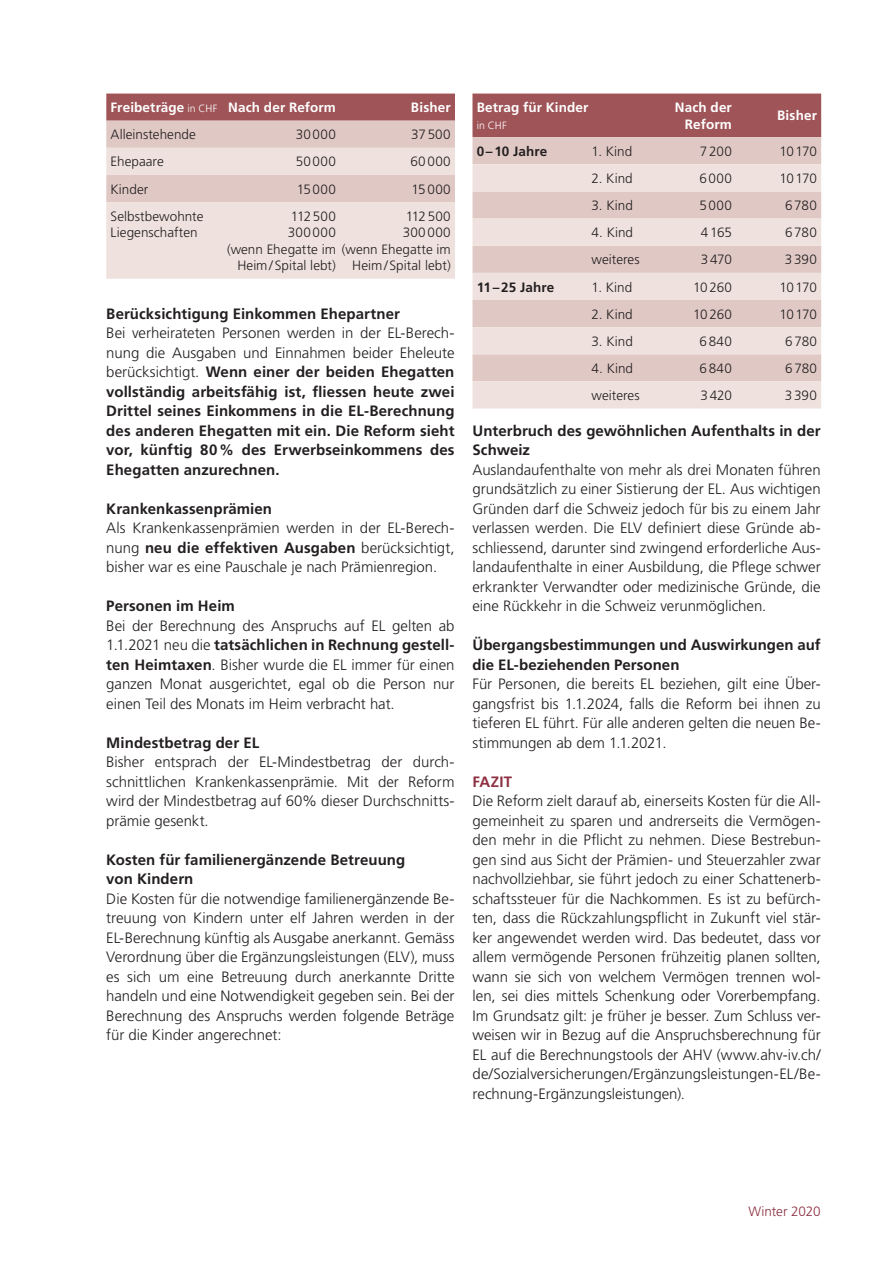
<style>
.page{position:relative;width:893px;height:1263px;background:#fff}
.page>*{position:absolute;margin:0;border:0;box-sizing:border-box;transform-origin:0 0}
.t1{font:300 15px/19.5px "Frutiger LT Std";color:#231f20;text-align:justify}
.t2{font:700 15px/19.5px "Frutiger LT Std";letter-spacing:.005em;color:#231f20}
.t3{font:700 15px "Frutiger LT Std";letter-spacing:.015em;color:#8d2f40}
.t4{font:300 13.5px/16.5px "Frutiger LT Std";letter-spacing:.005em;color:#231f20}
.t5{font:700 13.5px/16.5px "Frutiger LT Std";letter-spacing:.01em;color:#fff;text-align:right}
.t6{font:700 13.5px "Frutiger LT Std";letter-spacing:.01em;color:#231f20}
.t7{font:300 13.5px/16.5px "Frutiger LT Std";letter-spacing:.03em;color:#231f20}
.t8{font:300 13.5px "Frutiger LT Std";letter-spacing:-.005em;color:#8d2f40}
.t9{font:300 10.5px "Frutiger LT Std";color:#fff}
.s1{font-weight:300;font-size:10.5px}
.s2{font-weight:300}
.s3{font-weight:700}
</style>
<div class="page">
<div style="left:472px;top:94px;width:349px;height:43px;background:#9f5458"></div>
<div style="left:472px;top:137px;width:349px;height:27px;background:#e0c9c5"></div>
<svg style="left:472px;top:164px;width:349px;height:245px;background:#e8d7d3"></svg>
<svg style="left:106px;top:94px;width:349px;height:54px;background:#c09090"></svg>
<svg style="left:106px;top:148px;width:349px;height:131px;background:#ebdcd8"></svg>
<p class="t5" style="left:111px;top:99px;width:227px">Freibeträge <span class="s1">in CHF</span> Nach der Reform</p>
<p class="t5" style="left:411px;top:99px;width:41px">Bisher</p>
<p class="t4" style="left:111px;top:127px;width:87px">Alleinstehende</p>
<p class="t4" style="left:296px;top:127px;width:42px">30000</p>
<p class="t4" style="left:411px;top:127px;width:41px">37500</p>
<p class="t4" style="left:111px;top:154px;width:55px">Ehepaare</p>
<p class="t4" style="left:296px;top:154px;width:42px">50000</p>
<p class="t4" style="left:411px;top:154px;width:42px">60000</p>
<p class="t4" style="left:111px;top:181px;width:39px">Kinder</p>
<p class="t4" style="left:297px;top:181px;width:41px">15000</p>
<p class="t4" style="left:411px;top:181px;width:41px">15000</p>
<p class="t4" style="left:111px;top:208px;width:94px">Selbstbewohnte<br>Liegenschaften</p>
<p class="t4" style="left:291px;top:208px;width:47px">112500</p>
<p class="t7" style="left:403px;top:208px;width:50px">112500<br>300000</p>
<p class="t4" style="left:352px;top:257px;width:100px">Heim/Spital lebt)</p>
<p class="t4" style="left:288px;top:224px;width:50px">300000</p>
<p class="t4" style="left:227px;top:241px;width:225px">(wenn Ehegatte im (wenn Ehegatte im</p>
<p class="t4" style="left:237px;top:257px;width:100px">Heim/ Spital lebt)</p>
<p class="t2" style="left:106px;top:304px;width:295px">Berücksichtigung Einkommen Ehepartner</p>
<p class="t2" style="left:106px;top:323px;width:350px;text-align:justify"><span class="s2">Bei verheirateten Personen werden in der EL-Berech&shy;nung die Ausgaben und Einnahmen beider Eheleute berücksichtigt.</span> Wenn einer der beiden Ehegatten vollständig arbeitsfähig ist, fliessen heute zwei Drittel seines Einkommens in die EL-Berechnung des anderen Ehegatten mit ein. Die Reform sieht vor, künftig 80% des Erwerbseinkommens des Ehegatten anzurechnen.</p>
<p class="t2" style="left:106px;top:499px;width:167px">Krankenkassenprämien</p>
<p class="t1" style="left:106px;top:518px;width:350px">Als Krankenkassenprämien werden in der EL-Berech&shy;nung <span class="s3">neu die effektiven Ausgaben</span> berücksichtigt, bisher war es eine Pauschale je nach Prämienregion.</p>
<p class="t2" style="left:106px;top:596px;width:130px">Personen im Heim</p>
<p class="t1" style="left:106px;top:616px;width:350px">Bei der Berechnung des Anspruchs auf EL gelten ab 1.1.2021 neu die <span class="s3">tatsächlichen in Rechnung gestell&shy;ten Heimtaxen</span>. Bisher wurde die EL immer für einen ganzen Monat ausgerichtet, egal ob die Person nur einen Teil des Monats im Heim verbracht hat.</p>
<p class="t2" style="left:106px;top:733px;width:154px">Mindestbetrag der EL</p>
<p class="t1" style="left:106px;top:752px;width:350px">Bisher entsprach der EL-Mindestbetrag der durch&shy;schnittlichen Krankenkassenprämie. Mit der Reform wird der Mindestbetrag auf 60% dieser Durchschnitts&shy;prämie gesenkt.</p>
<p class="t2" style="left:106px;top:850px;width:301px">Kosten für familienergänzende Betreuung von Kindern</p>
<p class="t1" style="left:106px;top:889px;width:350px">Die Kosten für die notwendige familienergänzende Be&shy;treuung von Kindern unter elf Jahren werden in der EL-Berechnung künftig als Ausgabe anerkannt. Gemäss Verordnung über die Ergänzungsleistungen (ELV), muss es sich um eine Betreuung durch anerkannte Dritte handeln und eine Notwendigkeit gegeben sein. Bei der Berechnung des Anspruchs werden folgende Beträge für die Kinder angerechnet:</p>
<p class="t5" style="left:477px;top:99px;width:113px">Betrag für Kinder</p>
<p class="t9" style="left:477px;top:119px;width:31px">in CHF</p>
<p class="t5" style="left:675px;top:99px;width:59px">Nach der<br>Reform</p>
<p class="t5" style="left:777px;top:108px;width:41px">Bisher</p>
<p class="t6" style="left:477px;top:143px;width:72px">0–10 Jahre</p>
<p class="t4" style="left:592px;top:143px;width:42px">1. Kind</p>
<p class="t4" style="left:700px;top:143px;width:33px">7200</p>
<p class="t4" style="left:779px;top:143px;width:39px">10 170</p>
<p class="t4" style="left:592px;top:170px;width:43px">2. Kind</p>
<p class="t4" style="left:699px;top:170px;width:34px">6000</p>
<p class="t4" style="left:779px;top:170px;width:39px">10 170</p>
<p class="t4" style="left:592px;top:197px;width:43px">3. Kind</p>
<p class="t4" style="left:699px;top:197px;width:34px">5000</p>
<p class="t4" style="left:785px;top:197px;width:33px">6780</p>
<p class="t4" style="left:592px;top:224px;width:43px">4. Kind</p>
<p class="t4" style="left:701px;top:224px;width:32px">4165</p>
<p class="t4" style="left:785px;top:224px;width:33px">6780</p>
<p class="t4" style="left:592px;top:252px;width:50px">weiteres</p>
<p class="t4" style="left:701px;top:252px;width:33px">3470</p>
<p class="t4" style="left:785px;top:252px;width:34px">3390</p>
<p class="t6" style="left:477px;top:279px;width:79px">11–25 Jahre</p>
<p class="t4" style="left:592px;top:279px;width:42px">1. Kind</p>
<p class="t4" style="left:693px;top:279px;width:40px">10260</p>
<p class="t4" style="left:779px;top:279px;width:39px">10 170</p>
<p class="t4" style="left:592px;top:306px;width:43px">2. Kind</p>
<p class="t4" style="left:693px;top:306px;width:40px">10260</p>
<p class="t4" style="left:779px;top:306px;width:39px">10 170</p>
<p class="t4" style="left:592px;top:333px;width:43px">3. Kind</p>
<p class="t4" style="left:699px;top:333px;width:34px">6840</p>
<p class="t4" style="left:785px;top:333px;width:33px">6780</p>
<p class="t4" style="left:592px;top:360px;width:43px">4. Kind</p>
<p class="t4" style="left:699px;top:360px;width:34px">6840</p>
<p class="t4" style="left:785px;top:360px;width:33px">6780</p>
<p class="t4" style="left:592px;top:387px;width:50px">weiteres</p>
<p class="t4" style="left:701px;top:387px;width:33px">3420</p>
<p class="t4" style="left:785px;top:387px;width:34px">3390</p>
<p class="t2" style="left:472px;top:421px;width:350px">Unterbruch des gewöhnlichen Aufenthalts in der<br>Schweiz</p>
<p class="t1" style="left:472px;top:460px;width:350px">Auslandaufenthalte von mehr als drei Monaten führen grundsätzlich zu einer Sistierung der EL. Aus wichtigen Gründen darf die Schweiz jedoch für bis zu einem Jahr verlassen werden. Die ELV definiert diese Gründe ab&shy;schliessend, darunter sind zwingend erforderliche Aus&shy;landaufenthalte in einer Ausbildung, die Pflege schwer erkrankter Verwandter oder medizinische Gründe, die eine Rückkehr in die Schweiz verunmöglichen.</p>
<p class="t2" style="left:472px;top:635px;width:350px">Übergangsbestimmungen und Auswirkungen auf die EL-beziehenden Personen</p>
<p class="t1" style="left:472px;top:674px;width:350px">Für Personen, die bereits EL beziehen, gilt eine Über&shy;gangsfrist bis 1.1.2024, falls die Reform bei ihnen zu tieferen EL führt. Für alle anderen gelten die neuen Be&shy;stimmungen ab dem 1.1.2021.</p>
<p class="t3" style="left:472px;top:772px;width:41px">FAZIT</p>
<p class="t1" style="left:472px;top:791px;width:350px">Die Reform zielt darauf ab, einerseits Kosten für die All&shy;gemeinheit zu sparen und andrerseits die Vermögen&shy;den mehr in die Pflicht zu nehmen. Diese Bestrebun&shy;gen sind aus Sicht der Prämien- und Steuerzahler zwar nachvollziehbar, sie führt jedoch zu einer Schattenerb&shy;schaftssteuer für die Nachkommen. Es ist zu befürch&shy;ten, dass die Rückzahlungspflicht in Zukunft viel stär&shy;ker angewendet werden wird. Das bedeutet, dass vor allem vermögende Personen frühzeitig planen sollten, wann sie sich von welchem Vermögen trennen wol&shy;len, sei dies mittels Schenkung oder Vorerbempfang.<br>Im Grundsatz gilt: je früher je besser. Zum Schluss ver&shy;weisen wir in Bezug auf die Anspruchsberechnung für EL auf die Berechnungstools der AHV (www.ahv-iv.ch/ de/Sozialversicherungen/Ergänzungsleistungen-EL/Be&shy;rechnung-Ergänzungsleistungen).</p>
<p class="t8" style="left:748px;top:1203px;width:74px">Winter 2020</p>
</div>
